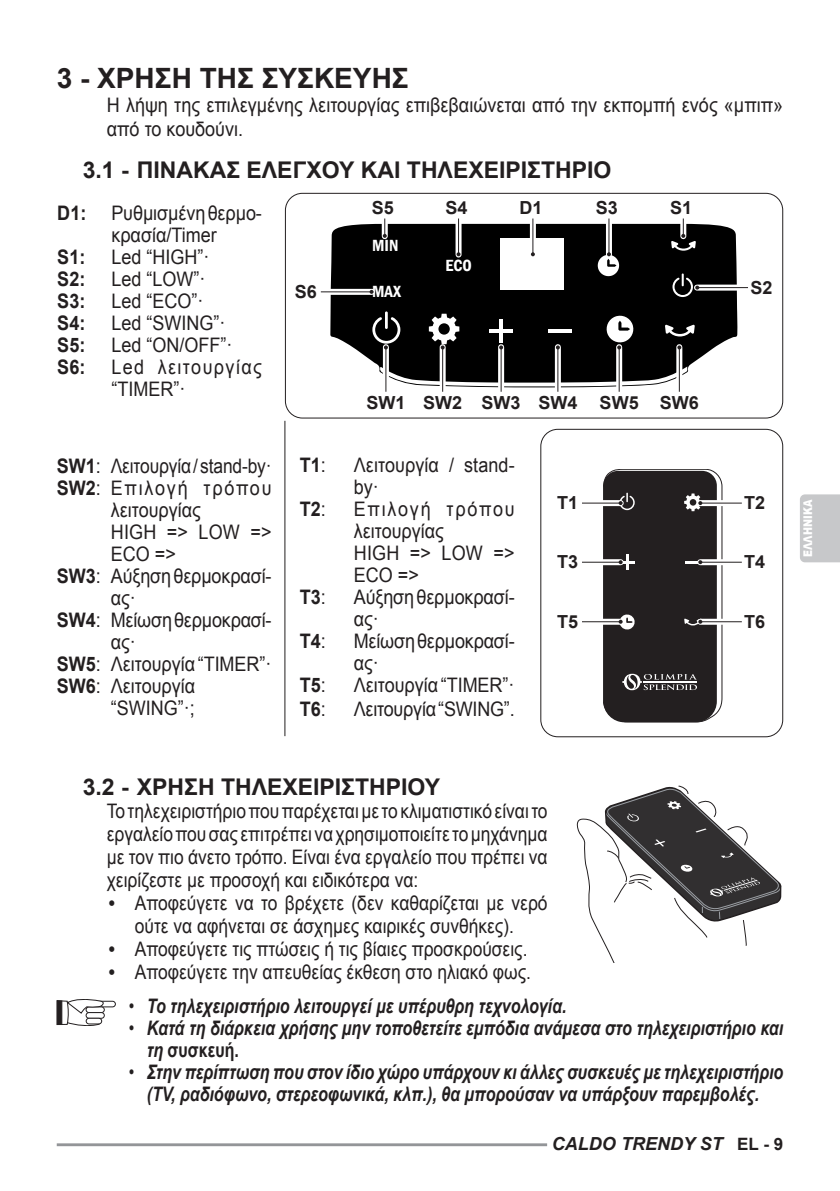
<style>
.page{position:relative;width:840px;height:1191px;background:#fff}
.page>*{position:absolute;margin:0;border:0;box-sizing:border-box;transform-origin:0 0}
.t1{font:700 28px "Arial";color:#231f20}
.t2{font:700 23px "Arial";color:#231f20}
.t3{font:20px/22px "Arial";color:#231f20;scale:.9 1}
.t4{font:20px/23px "Arial";color:#231f20;text-align:justify;scale:.87 1}
.t5{font:italic 700 20px/22px "Arial";color:#231f20;scale:.8 1}
.t6{font:700 20px "Arial";color:#231f20;scale:.9 1}
.t7{font:20px/22px "Arial";letter-spacing:.08em;color:#231f20;scale:.9 1}
.t8{font:20px "Arial";letter-spacing:.1em;color:#231f20;scale:.9 1}
.t9{font:700 18px "Arial";color:#231f20}
.t10{font:italic 700 18px "Arial";color:#231f20}
.t11{font:700 17px "Arial";color:#231f20}
.t12{font:600 condensed 16.6px "Franklin Gothic";color:#fff}
.t13{font:900 12px "Arial";color:#fff;scale:.8 1}
.s1{font-weight:700}
.s2{font-weight:400}
.s3{font-style:normal}
</style>
<div class="page">
<hr style="left:57px;top:1143px;width:490px;height:3px;background:#939598">
<svg style="left:576px;top:785px;width:206px;height:177px"></svg>
<svg style="left:330px;top:224px;width:407px;height:163px;background:#1b1b1b"></svg>
<div style="left:500px;top:238px;width:64px;height:52px;background:#fff"></div>
<hr style="left:499px;top:319px;width:4px;height:23px;background:#fff">
<hr style="left:489px;top:329px;width:23px;height:3px;background:#fff">
<hr style="left:548px;top:329px;width:23px;height:3px;background:#fff">
<svg style="left:664px;top:325px;width:30px;height:11px"></svg>
<div style="left:285px;top:193px;width:497px;height:225px;border:1px solid #231f20;border-radius:17px"></div>
<div style="left:540px;top:429px;width:242px;height:308px;border:1px solid #231f20;border-radius:17px"></div>
<hr style="left:284px;top:421px;width:1px;height:315px;background:#231f20">
<svg style="left:721px;top:622px;width:20px;height:3px"></svg>
<svg style="left:582px;top:622px;width:20px;height:1px"></svg>
<svg style="left:721px;top:559px;width:20px;height:3px"></svg>
<svg style="left:582px;top:561px;width:20px;height:1px"></svg>
<svg style="left:721px;top:500px;width:20px;height:4px"></svg>
<svg style="left:582px;top:503px;width:20px;height:1px"></svg>
<hr style="left:700px;top:621px;width:41px;height:1px;background:#231f20">
<hr style="left:581px;top:621px;width:39px;height:1px;background:#231f20">
<hr style="left:700px;top:562px;width:41px;height:1px;background:#231f20">
<hr style="left:581px;top:562px;width:39px;height:1px;background:#231f20">
<hr style="left:700px;top:502px;width:41px;height:1px;background:#231f20">
<hr style="left:581px;top:502px;width:39px;height:1px;background:#231f20">
<svg style="left:602px;top:469px;width:119px;height:253px;background:#3c3839"></svg>
<svg style="left:381px;top:223px;width:6px;height:13px"></svg>
<svg style="left:455px;top:219px;width:6px;height:36px"></svg>
<svg style="left:529px;top:218px;width:6px;height:37px"></svg>
<svg style="left:605px;top:218px;width:6px;height:34px"></svg>
<svg style="left:698px;top:285px;width:49px;height:6px"></svg>
<svg style="left:320px;top:289px;width:51px;height:6px"></svg>
<svg style="left:382px;top:349px;width:6px;height:43px"></svg>
<svg style="left:498px;top:347px;width:6px;height:45px"></svg>
<svg style="left:615px;top:349px;width:6px;height:43px"></svg>
<svg style="left:439px;top:349px;width:6px;height:43px"></svg>
<svg style="left:554px;top:347px;width:6px;height:45px"></svg>
<svg style="left:676px;top:347px;width:6px;height:45px"></svg>
<svg style="left:382px;top:218px;width:4px;height:20px"></svg>
<svg style="left:670px;top:218px;width:25px;height:33px"></svg>
<hr style="left:458px;top:218px;width:1px;height:36px;background:#231f20">
<svg style="left:456px;top:252px;width:4px;height:4px"></svg>
<hr style="left:532px;top:218px;width:1px;height:36px;background:#231f20">
<svg style="left:530px;top:252px;width:4px;height:4px"></svg>
<hr style="left:608px;top:218px;width:1px;height:36px;background:#231f20">
<svg style="left:596px;top:252px;width:24px;height:25px"></svg>
<hr style="left:696px;top:287px;width:51px;height:1px;background:#231f20">
<svg style="left:672px;top:273px;width:26px;height:24px"></svg>
<hr style="left:320px;top:291px;width:51px;height:1px;background:#231f20">
<svg style="left:369px;top:290px;width:4px;height:4px"></svg>
<hr style="left:385px;top:347px;width:1px;height:45px;background:#231f20">
<svg style="left:372px;top:311px;width:28px;height:38px"></svg>
<hr style="left:500px;top:347px;width:1px;height:45px;background:#231f20">
<svg style="left:499px;top:345px;width:4px;height:4px"></svg>
<hr style="left:618px;top:347px;width:1px;height:45px;background:#231f20">
<svg style="left:604px;top:314px;width:30px;height:35px"></svg>
<hr style="left:442px;top:347px;width:1px;height:45px;background:#231f20">
<svg style="left:428px;top:314px;width:31px;height:35px"></svg>
<hr style="left:557px;top:347px;width:1px;height:45px;background:#231f20">
<svg style="left:555px;top:345px;width:4px;height:4px"></svg>
<hr style="left:678px;top:347px;width:1px;height:45px;background:#231f20">
<svg style="left:677px;top:345px;width:4px;height:4px"></svg>
<div style="left:800px;top:494px;width:39px;height:68px;background:#c7c8ca"></div>
<div style="left:89px;top:1000px;width:27px;height:7px;border:1px solid #231f20;border-radius:3px"></div>
<svg style="left:57px;top:999px;width:49px;height:26px"></svg>
<h1 class="t1" style="left:57px;top:59px;width:353px">3 - ΧΡΗΣΗ ΤΗΣ ΣΥΣΚΕΥΗΣ</h1>
<p class="t3" style="left:107px;top:94px;width:752px;line-height:24px">Η λήψη της επιλεγμένης λειτουργίας επιβεβαιώνεται από την εκπομπή ενός «μπιπ» από το κουδούνι.</p>
<p class="t2" style="left:83px;top:154px;width:530px">3.1 - ΠΙΝΑΚΑΣ ΕΛΕΓΧΟΥ ΚΑΙ ΤΗΛΕΧΕΙΡΙΣΤΗΡΙΟ</p>
<p class="t6" style="left:57px;top:199px;width:34px">D1:</p>
<p class="t3" style="left:111px;top:202px;width:169px">Ρυθμισμένηθερμο&shy;κρασία/Timer</p>
<p class="t6" style="left:57px;top:243px;width:33px">S1:</p>
<p class="t3" style="left:111px;top:246px;width:110px">Led “HIGH”·</p>
<p class="t6" style="left:57px;top:265px;width:33px">S2:</p>
<p class="t3" style="left:111px;top:268px;width:106px">Led “LOW”·</p>
<p class="t6" style="left:57px;top:287px;width:33px">S3:</p>
<p class="t3" style="left:111px;top:290px;width:104px">Led “ECO”·</p>
<p class="t6" style="left:57px;top:309px;width:33px">S4:</p>
<p class="t3" style="left:111px;top:312px;width:128px">Led “SWING”·</p>
<p class="t6" style="left:57px;top:331px;width:33px">S5:</p>
<p class="t3" style="left:111px;top:334px;width:136px">Led “ON/OFF”·</p>
<p class="t6" style="left:57px;top:353px;width:33px">S6:</p>
<p class="t7" style="left:111px;top:356px;width:169px">Led λειτουργίας “TIMER”·</p>
<p class="t3" style="left:57px;top:455px;width:240px"><span class="s1">SW1</span>: Λειτουργία/stand-by·</p>
<p class="t8" style="left:57px;top:475px;width:240px"><span class="s1">SW2</span>: Επιλογή τρόπου</p>
<p class="t3" style="left:111px;top:499px;width:102px">λειτουργίας</p>
<p class="t3" style="left:111px;top:521px;width:180px">HIGH =˃ LOW =˃</p>
<p class="t3" style="left:111px;top:543px;width:74px">ECO =˃</p>
<p class="t3" style="left:57px;top:565px;width:240px"><span class="s1">SW3</span>: Αύξησηθερμοκρασί-</p>
<p class="t3" style="left:111px;top:587px;width:29px">ας·</p>
<p class="t3" style="left:57px;top:609px;width:240px"><span class="s1">SW4</span>: Μείωσηθερμοκρασί-</p>
<p class="t3" style="left:111px;top:631px;width:29px">ας·</p>
<p class="t3" style="left:57px;top:653px;width:240px"><span class="s1">SW5</span>: Λειτουργία“TIMER”·</p>
<p class="t3" style="left:57px;top:675px;width:155px"><span class="s1">SW6</span>: Λειτουργία</p>
<p class="t3" style="left:111px;top:697px;width:95px">“SWING”·;</p>
<p class="t9" style="left:371px;top:195px;width:24px">S5</p>
<p class="t9" style="left:445px;top:195px;width:24px">S4</p>
<p class="t9" style="left:519px;top:195px;width:25px">D1</p>
<p class="t9" style="left:595px;top:195px;width:24px">S3</p>
<p class="t9" style="left:670px;top:195px;width:24px">S1</p>
<p class="t12" style="left:372px;top:234px;width:28px">MIN</p>
<p class="t12" style="left:372px;top:280px;width:30px">MAX</p>
<p class="t12" style="left:445px;top:254px;width:28px">ECO</p>
<p class="t9" style="left:295px;top:279px;width:24px">S6</p>
<p class="t9" style="left:750px;top:275px;width:24px">S2</p>
<p class="t9" style="left:366px;top:389px;width:334px">SW1 SW2 SW3 SW4 SW5 SW6</p>
<p class="t6" style="left:299px;top:451px;width:30px">T1<span class="s2">:</span></p>
<p class="t3" style="left:353px;top:454px;width:180px">Λειτουργία / stand&shy;by·</p>
<p class="t6" style="left:299px;top:495px;width:30px">T2<span class="s2">:</span></p>
<p class="t3" style="left:353px;top:498px;width:180px">Επιλογή τρόπου λειτουργίας<br>HIGH =˃ LOW =˃<br>ECO =˃</p>
<p class="t6" style="left:299px;top:583px;width:30px">T3<span class="s2">:</span></p>
<p class="t3" style="left:353px;top:586px;width:180px">Αύξησηθερμοκρασί&shy;ας·</p>
<p class="t6" style="left:299px;top:627px;width:30px">T4<span class="s2">:</span></p>
<p class="t3" style="left:353px;top:630px;width:180px">Μείωσηθερμοκρασί&shy;ας·</p>
<p class="t6" style="left:299px;top:671px;width:30px">T5<span class="s2">:</span></p>
<p class="t3" style="left:353px;top:674px;width:180px">Λειτουργία“TIMER”·</p>
<p class="t6" style="left:299px;top:695px;width:30px">T6<span class="s2">:</span></p>
<p class="t3" style="left:353px;top:698px;width:180px">Λειτουργία“SWING”.</p>
<p class="t9" style="left:556px;top:490px;width:23px">T1</p>
<p class="t9" style="left:743px;top:490px;width:23px">T2</p>
<p class="t9" style="left:556px;top:549px;width:23px">T3</p>
<p class="t9" style="left:743px;top:549px;width:23px">T4</p>
<p class="t9" style="left:556px;top:608px;width:23px">T5</p>
<p class="t9" style="left:743px;top:608px;width:23px">T6</p>
<p class="t13" style="left:798px;top:557px;width:73px;rotate:-90deg">ΕΛΛΗΝΙΚΑ</p>
<p class="t2" style="left:83px;top:770px;width:359px">3.2 - ΧΡΗΣΗ ΤΗΛΕΧΕΙΡΙΣΤΗΡΙΟΥ</p>
<p class="t4" style="left:107px;top:799px;width:508px">Το τηλεχειριστήριοπουπαρέχεταιμε το κλιματιστικό είναιτο εργαλείοπουσας επιτρέπει ναχρησιμοποιείτε τομηχάνημα με τον πιο άνετο τρόπο. Είναι ένα εργαλείο που πρέπει να χειρίζεστε με προσοχή και ειδικότερα να:</p>
<p class="t4" style="left:109px;top:891px;width:505px;text-align:center"><span class="s1">•</span> Αποφεύγετε να το βρέχετε (δεν καθαρίζεται με νερό ούτε να αφήνεται σε άσχημες καιρικές συνθήκες).</p>
<p class="t4" style="left:109px;top:937px;width:482px"><span class="s1">•</span> Αποφεύγετε τις πτώσεις ή τις βίαιες προσκρούσεις.</p>
<p class="t4" style="left:109px;top:960px;width:486px"><span class="s1">•</span> Αποφεύγετε την απευθείας έκθεση στο ηλιακό φως.</p>
<p class="t5" style="left:129px;top:995px;width:548px"><span class="s2">•</span> Το τηλεχειριστήριο λειτουργεί με υπέρυθρη τεχνολογία.</p>
<p class="t5" style="left:147px;top:1017px;width:796px;text-indent:-18px"><span class="s2">•</span> Κατά τη διάρκεια χρήσης μην τοποθετείτε εμπόδια ανάμεσα στο τηλεχειριστήριο και τη <span class="s3">συσκευή.</span></p>
<p class="t5" style="left:129px;top:1061px;width:819px;text-align:center"><span class="s2">•</span> Στην περίπτωση που στον ίδιο χώρο υπάρχουν κι άλλες συσκευές με τηλεχειριστήριο (TV, ραδιόφωνο, στερεοφωνικά, κλπ.), θα μπορούσαν να υπάρξουν παρεμβολές.</p>
<p class="t10" style="left:551px;top:1131px;width:172px">CALDO TRENDY ST</p>
<p class="t11" style="left:736px;top:1131px;width:47px">EL - 9</p>
</div>
